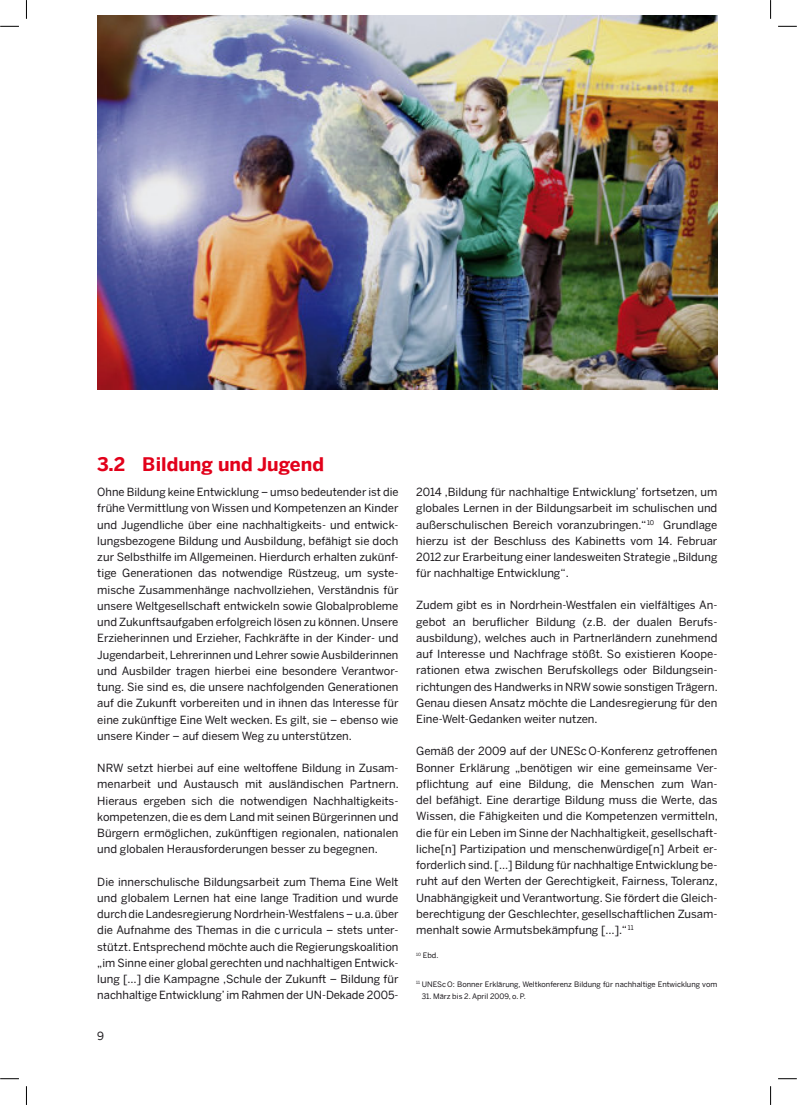
<style>
.page{position:relative;width:797px;height:1105px;background:#fff}
.page>*{position:absolute;margin:0;border:0;box-sizing:border-box;transform-origin:0 0}
.t1{font:700 18.75px "Benton Sans";color:#e2001a}
.t2{font:11.25px/16.2px "Benton Sans";color:#1a171b;text-align:justify}
.t3{font:7.5px "Benton Sans";color:#1a171b}
</style>
<div class="page">
<img style="left:97px;top:16px;width:620px;height:374px">
<svg style="left:0;top:26px;width:19px;height:1px"></svg>
<svg style="left:778px;top:26px;width:19px;height:1px"></svg>
<svg style="left:0;top:1078px;width:19px;height:1px"></svg>
<svg style="left:778px;top:1078px;width:19px;height:1px"></svg>
<svg style="left:26px;top:0;width:1px;height:19px"></svg>
<svg style="left:26px;top:1086px;width:1px;height:19px"></svg>
<svg style="left:770px;top:0;width:1px;height:19px"></svg>
<svg style="left:770px;top:1086px;width:1px;height:19px"></svg>
<h1 class="t1" style="left:97px;top:456px;width:228px">3.2 Bildung und Jugend</h1>
<p class="t2" style="left:97px;top:485px;width:303px">Ohne Bildung keine Entwicklung – umso bedeutender ist die frühe Vermittlung von Wissen und Kompetenzen an Kinder und Jugendliche über eine nachhaltigkeits- und entwick&shy;lungsbezogene Bildung und Ausbildung, befähigt sie doch zur Selbsthilfe im Allgemeinen. Hierdurch erhalten zukünf&shy;tige Generationen das notwendige Rüstzeug, um syste&shy;mische Zusammenhänge nachvollziehen, Verständnis für unsere Weltgesellschaft entwickeln sowie Globalprobleme und Zukunftsaufgaben erfolgreich lösen zu können. Unsere Erzieherinnen und Erzieher, Fachkräfte in der Kinder- und Jugendarbeit, Lehrerinnen und Lehrer sowieAusbilderinnen und Ausbilder tragen hierbei eine besondere Verantwor&shy;tung. Sie sind es, die unsere nachfolgenden Generationen auf die Zukunft vorbereiten und in ihnen das Interesse für eine zukünftige Eine Welt wecken. Es gilt, sie – ebenso wie unsere Kinder – auf diesem Weg zu unterstützen.</p>
<p class="t2" style="left:97px;top:761px;width:303px">NRW setzt hierbei auf eine weltoffene Bildung in Zusam&shy;menarbeit und Austausch mit ausländischen Partnern.<br>Hieraus ergeben sich die notwendigen Nachhaltigkeits&shy;kompetenzen, die es dem Land mit seinen Bürgerinnen und Bürgern ermöglichen, zukünftigen regionalen, nationalen und globalen Herausforderungen besser zu begegnen.</p>
<p class="t2" style="left:97px;top:874px;width:303px">Die innerschulische Bildungsarbeit zum Thema Eine Welt und globalem Lernen hat eine lange Tradition und wurde durch die Landesregierung Nordrhein-Westfalens – u.a.über die Aufnahme des Themas in die c urricula – stets unter&shy;stützt. Entsprechend möchte auch die Regierungskoalition „im Sinne einer global gerechten und nachhaltigen Entwick&shy;lung […] die Kampagne ‚Schule der Zukunft – Bildung für nachhaltige Entwicklung’im Rahmen der UN-Dekade 2005-</p>
<p class="t2" style="left:97px;top:1028px;width:8px">9</p>
<p class="t2" style="left:416px;top:485px;width:303px">2014 ‚Bildung für nachhaltige Entwicklung’ fortsetzen, um globales Lernen in der Bildungsarbeit im schulischen und außerschulischen Bereich voranzubringen.“<sup>10</sup> Grundlage hierzu ist der Beschluss des Kabinetts vom 14. Februar 2012 zur Erarbeitung einer landesweiten Strategie „Bildung für nachhaltige Entwicklung“.</p>
<p class="t2" style="left:416px;top:598px;width:303px">Zudem gibt es in Nordrhein-Westfalen ein vielfältiges An&shy;gebot an beruflicher Bildung (z.B. der dualen Berufs&shy;ausbildung), welches auch in Partnerländern zunehmend auf Interesse und Nachfrage stößt. So existieren Koope&shy;rationen etwa zwischen Berufskollegs oder Bildungsein&shy;richtungen des Handwerks in NRW sowie sonstigen Trägern.<br>Genau diesen Ansatz möchte die Landesregierung für den Eine-Welt-Gedanken weiter nutzen.</p>
<p class="t2" style="left:416px;top:744px;width:303px">Gemäß der 2009 auf der UNESc O-Konferenz getroffenen Bonner Erklärung „benötigen wir eine gemeinsame Ver&shy;pflichtung auf eine Bildung, die Menschen zum Wan&shy;del befähigt. Eine derartige Bildung muss die Werte, das Wissen, die Fähigkeiten und die Kompetenzen vermitteln, die für ein Leben im Sinne der Nachhaltigkeit, gesellschaft&shy;liche[n] Partizipation und menschenwürdige[n] Arbeit er&shy;forderlich sind. […] Bildung für nachhaltige Entwicklung be&shy;ruht auf den Werten der Gerechtigkeit, Fairness, Toleranz, Unabhängigkeit und Verantwortung. Sie fördert die Gleich&shy;berechtigung der Geschlechter, gesellschaftlichen Zusam&shy;menhalt sowie Armutsbekämpfung […].“<sup>11</sup></p>
<p class="t3" style="left:416px;top:952px;width:24px"><sup>10</sup> Ebd.</p>
<p class="t3" style="left:416px;top:981px;width:303px"><sup>11</sup> UNESc O: Bonner Erklärung, Weltkonferenz Bildung für nachhaltige Entwicklung vom</p>
<p class="t3" style="left:422px;top:993px;width:105px">31. März bis 2. April 2009, o. P.</p>
</div>
